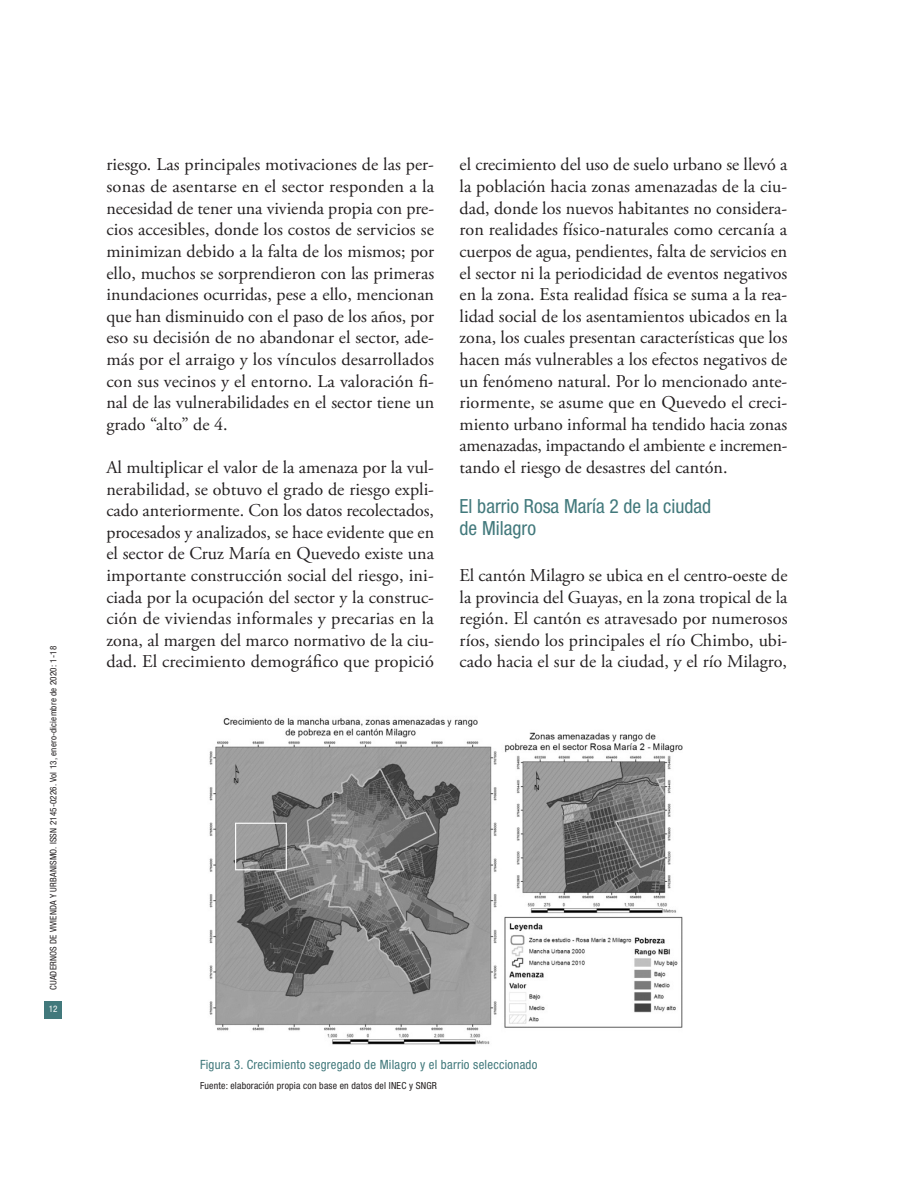
<style>
.page{position:relative;width:915px;height:1191px;background:#fff}
.page>*{position:absolute;margin:0;border:0;box-sizing:border-box;transform-origin:0 0}
.Título2{font:condensed 19.5px/22.5px "Helvetica Neue LT Std";color:#42797c}
.Cuerpo_texto_2{font:18px/21.6px "Adobe Garamond Pro";color:#231f20;text-align:justify}
.Figura-Tabla{font:condensed 12.75px "Helvetica Neue LT Std";letter-spacing:.02em;color:#42797c}
.Fuente{font:condensed 9.75px "Helvetica Neue LT Std";letter-spacing:.02em;color:#231f20}
.t1{font:condensed 9px "Helvetica Neue LT Std";letter-spacing:.02em;color:#231f20}
.t2{font:condensed 9px "Helvetica Neue LT Std";color:#fff}
</style>
<div class="page">
<div style="left:44px;top:1000px;width:17px;height:18px;background:#42797c"></div>
<img style="left:209px;top:718px;width:474px;height:327px">
<p class="t1" style="left:48px;top:990px;width:345px;rotate:-90deg">CUADERNOS DE VIVIENDA Y URBANISMO. ISSN 2145-0226. Vol 13, enero-diciembre de 2020: 1-18</p>
<p class="t2" style="left:49px;top:1004px;width:10px">12</p>
<p class="Cuerpo_texto_2" style="left:106px;top:155px;width:329px">riesgo. Las principales motivaciones de las per&shy;sonas de asentarse en el sector responden a la necesidad de tener una vivienda propia con pre&shy;cios accesibles, donde los costos de servicios se minimizan debido a la falta de los mismos; por ello, muchos se sorprendieron con las primeras inundaciones ocurridas, pese a ello, mencionan que han disminuido con el paso de los años, por eso su decisión de no abandonar el sector, ade&shy;más por el arraigo y los vínculos desarrollados con sus vecinos y el entorno. La valoración fi&shy;nal de las vulnerabilidades en el sector tiene un grado “alto” de 4.</p>
<p class="Cuerpo_texto_2" style="left:106px;top:457px;width:329px">Al multiplicar el valor de la amenaza por la vul&shy;nerabilidad, se obtuvo el grado de riesgo expli&shy;cado anteriormente. Con los datos recolectados, procesados y analizados, se hace evidente que en el sector de Cruz María en Quevedo existe una importante construcción social del riesgo, ini&shy;ciada por la ocupación del sector y la construc&shy;ción de viviendas informales y precarias en la zona, al margen del marco normativo de la ciu&shy;dad. El crecimiento demográfico que propició</p>
<p class="Cuerpo_texto_2" style="left:459px;top:155px;width:329px">el crecimiento del uso de suelo urbano se llevó a la población hacia zonas amenazadas de la ciu&shy;dad, donde los nuevos habitantes no considera&shy;ron realidades físico-naturales como cercanía a cuerpos de agua, pendientes, falta de servicios en el sector ni la periodicidad de eventos negativos en la zona. Esta realidad física se suma a la rea&shy;lidad social de los asentamientos ubicados en la zona, los cuales presentan características que los hacen más vulnerables a los efectos negativos de un fenómeno natural. Por lo mencionado ante&shy;riormente, se asume que en Quevedo el creci&shy;miento urbano informal ha tendido hacia zonas amenazadas, impactando el ambiente e incremen&shy;tando el riesgo de desastres del cantón.</p>
<p class="Título2" style="left:459px;top:494px;width:253px">El barrio Rosa María 2 de la ciudad de Milagro</p>
<p class="Cuerpo_texto_2" style="left:459px;top:565px;width:329px">El cantón Milagro se ubica en el centro-oeste de la provincia del Guayas, en la zona tropical de la región. El cantón es atravesado por numerosos ríos, siendo los principales el río Chimbo, ubi&shy;cado hacia el sur de la ciudad, y el río Milagro,</p>
<p class="Figura-Tabla" style="left:200px;top:1057px;width:339px">Figura 3. Crecimiento segregado de Milagro y el barrio seleccionado</p>
<p class="Fuente" style="left:200px;top:1080px;width:238px">Fuente: elaboración propia con base en datos del INEC y SNGR</p>
</div>
